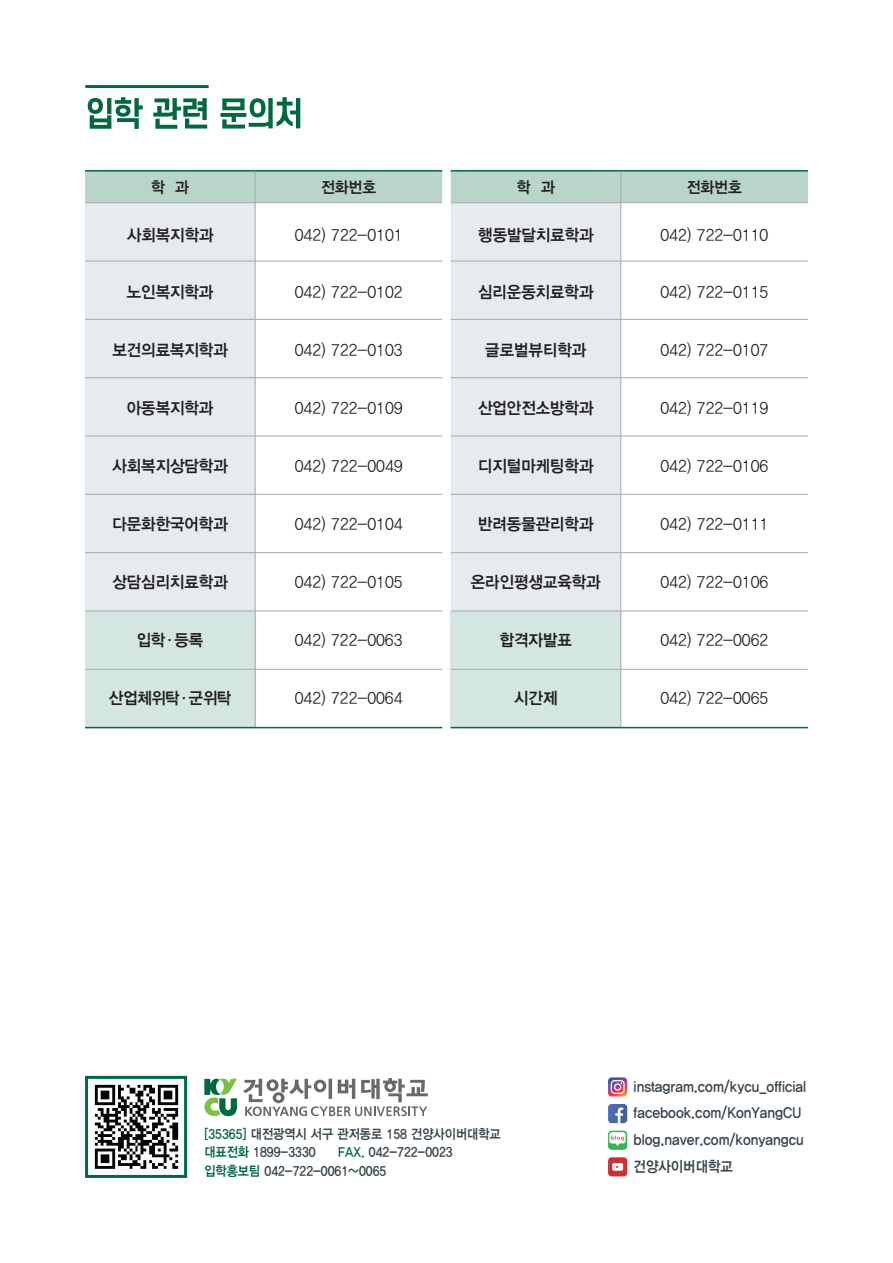
<style>
.page{position:relative;width:893px;height:1263px;background:#fff}
.page>*{position:absolute;margin:0;border:0;box-sizing:border-box;transform-origin:0 0}
.t1{font:16.5px "YDVYGO Std 32";color:#231f20;scale:.95 1}
.t2{font:16.5px "YDVYGO Std 34";color:#231f20;scale:.95 1}
.t3{font:16.5px "YDVYGO Std 34";letter-spacing:-.025em;color:#231f20;scale:.95 1}
.t4{font:15.75px "YDVYGO Std 34";color:#231f20;scale:.95 1}
.t5{font:15px/26.7px "YDVYGO Std 34";color:#38454d;scale:.9 1}
.t6{font:13.5px/18.8px "YDVYGO Std 34";color:#38454d;scale:.9 1}
.s1{color:#00693f}
</style>
<div class="page">
<svg style="left:85px;top:1076px;width:102px;height:102px"></svg>
<img style="left:91px;top:1080px;width:90px;height:93px">
<svg style="left:204px;top:1079px;width:33px;height:37px"></svg>
<svg style="left:243px;top:1078px;width:185px;height:38px"></svg>
<svg style="left:608px;top:1077px;width:19px;height:19px"></svg>
<svg style="left:608px;top:1104px;width:19px;height:19px"></svg>
<div style="left:608px;top:1131px;width:19px;height:19px;background:#36b558;border-radius:3px"></div>
<svg style="left:609px;top:1132px;width:17px;height:14px"></svg>
<div style="left:608px;top:1157px;width:19px;height:19px;background:#c93135;border-radius:3px"></div>
<svg style="left:612px;top:1163px;width:11px;height:8px"></svg>
<svg style="left:88px;top:97px;width:212px;height:32px"></svg>
<hr style="left:85px;top:85px;width:124px;height:3px;background:#00693f">
<div style="left:451px;top:669px;width:170px;height:59px;background:#d3e6e2"></div>
<div style="left:451px;top:611px;width:170px;height:58px;background:#d3e6e2"></div>
<div style="left:451px;top:172px;width:357px;height:30px;background:#b9d4c9"></div>
<div style="left:451px;top:203px;width:170px;height:408px;background:#e6ebef"></div>
<hr style="left:451px;top:170px;width:170px;height:2px;background:#00693f">
<hr style="left:621px;top:170px;width:187px;height:2px;background:#00693f">
<hr style="left:621px;top:172px;width:1px;height:31px;background:#a8a9ad">
<hr style="left:621px;top:203px;width:1px;height:525px;background:#a8a9ad">
<hr style="left:451px;top:261px;width:170px;height:1px;background:#a8a9ad">
<hr style="left:621px;top:261px;width:187px;height:1px;background:#a8a9ad">
<hr style="left:451px;top:202px;width:170px;height:1px;background:#a8a9ad">
<hr style="left:621px;top:202px;width:187px;height:1px;background:#a8a9ad">
<hr style="left:451px;top:319px;width:170px;height:1px;background:#a8a9ad">
<hr style="left:621px;top:319px;width:187px;height:1px;background:#a8a9ad">
<hr style="left:451px;top:377px;width:170px;height:1px;background:#a8a9ad">
<hr style="left:621px;top:377px;width:187px;height:1px;background:#a8a9ad">
<hr style="left:451px;top:436px;width:170px;height:1px;background:#a8a9ad">
<hr style="left:621px;top:436px;width:187px;height:1px;background:#a8a9ad">
<hr style="left:451px;top:494px;width:170px;height:1px;background:#a8a9ad">
<hr style="left:621px;top:494px;width:187px;height:1px;background:#a8a9ad">
<hr style="left:451px;top:552px;width:170px;height:1px;background:#a8a9ad">
<hr style="left:621px;top:552px;width:187px;height:1px;background:#a8a9ad">
<hr style="left:451px;top:611px;width:170px;height:1px;background:#a8a9ad">
<hr style="left:621px;top:611px;width:187px;height:1px;background:#a8a9ad">
<hr style="left:451px;top:669px;width:170px;height:1px;background:#a8a9ad">
<hr style="left:621px;top:669px;width:187px;height:1px;background:#a8a9ad">
<hr style="left:621px;top:727px;width:187px;height:1px;background:#00693f">
<hr style="left:451px;top:727px;width:170px;height:1px;background:#00693f">
<div style="left:85px;top:669px;width:170px;height:59px;background:#d3e6e2"></div>
<div style="left:85px;top:611px;width:170px;height:58px;background:#d3e6e2"></div>
<div style="left:85px;top:172px;width:357px;height:30px;background:#b9d4c9"></div>
<div style="left:85px;top:203px;width:170px;height:408px;background:#e6ebef"></div>
<hr style="left:85px;top:170px;width:170px;height:2px;background:#00693f">
<hr style="left:255px;top:170px;width:187px;height:2px;background:#00693f">
<hr style="left:255px;top:172px;width:1px;height:31px;background:#a8a9ad">
<hr style="left:255px;top:203px;width:1px;height:525px;background:#a8a9ad">
<hr style="left:85px;top:261px;width:170px;height:1px;background:#a8a9ad">
<hr style="left:255px;top:261px;width:187px;height:1px;background:#a8a9ad">
<hr style="left:85px;top:202px;width:170px;height:1px;background:#a8a9ad">
<hr style="left:255px;top:202px;width:187px;height:1px;background:#a8a9ad">
<hr style="left:85px;top:319px;width:170px;height:1px;background:#a8a9ad">
<hr style="left:255px;top:319px;width:187px;height:1px;background:#a8a9ad">
<hr style="left:85px;top:377px;width:170px;height:1px;background:#a8a9ad">
<hr style="left:255px;top:377px;width:187px;height:1px;background:#a8a9ad">
<hr style="left:85px;top:436px;width:170px;height:1px;background:#a8a9ad">
<hr style="left:255px;top:436px;width:187px;height:1px;background:#a8a9ad">
<hr style="left:85px;top:494px;width:170px;height:1px;background:#a8a9ad">
<hr style="left:255px;top:494px;width:187px;height:1px;background:#a8a9ad">
<hr style="left:85px;top:552px;width:170px;height:1px;background:#a8a9ad">
<hr style="left:255px;top:552px;width:187px;height:1px;background:#a8a9ad">
<hr style="left:85px;top:611px;width:170px;height:1px;background:#a8a9ad">
<hr style="left:255px;top:611px;width:187px;height:1px;background:#a8a9ad">
<hr style="left:85px;top:669px;width:170px;height:1px;background:#a8a9ad">
<hr style="left:255px;top:669px;width:187px;height:1px;background:#a8a9ad">
<hr style="left:255px;top:727px;width:187px;height:1px;background:#00693f">
<hr style="left:85px;top:727px;width:170px;height:1px;background:#00693f">
<p class="t4" style="left:151px;top:179px;width:42px">학 과</p>
<p class="t4" style="left:321px;top:179px;width:59px">전화번호</p>
<p class="t2" style="left:127px;top:226px;width:93px">사회복지학과</p>
<p class="t1" style="left:295px;top:226px;width:115px">042) 722-0101</p>
<p class="t4" style="left:517px;top:179px;width:42px">학 과</p>
<p class="t4" style="left:687px;top:179px;width:59px">전화번호</p>
<p class="t2" style="left:478px;top:226px;width:123px">행동발달치료학과</p>
<p class="t1" style="left:660px;top:226px;width:115px">042) 722-0110</p>
<p class="t2" style="left:127px;top:284px;width:93px">노인복지학과</p>
<p class="t1" style="left:295px;top:284px;width:115px">042) 722-0102</p>
<p class="t2" style="left:478px;top:284px;width:123px">심리운동치료학과</p>
<p class="t1" style="left:660px;top:284px;width:115px">042) 722-0115</p>
<p class="t2" style="left:112px;top:342px;width:123px">보건의료복지학과</p>
<p class="t1" style="left:295px;top:342px;width:115px">042) 722-0103</p>
<p class="t2" style="left:485px;top:342px;width:108px">글로벌뷰티학과</p>
<p class="t1" style="left:660px;top:342px;width:115px">042) 722-0107</p>
<p class="t2" style="left:127px;top:400px;width:93px">아동복지학과</p>
<p class="t1" style="left:295px;top:400px;width:115px">042) 722-0109</p>
<p class="t2" style="left:478px;top:400px;width:123px">산업안전소방학과</p>
<p class="t1" style="left:660px;top:400px;width:115px">042) 722-0119</p>
<p class="t2" style="left:112px;top:457px;width:123px">사회복지상담학과</p>
<p class="t1" style="left:295px;top:457px;width:115px">042) 722-0049</p>
<p class="t2" style="left:478px;top:457px;width:123px">디지털마케팅학과</p>
<p class="t1" style="left:660px;top:457px;width:115px">042) 722-0106</p>
<p class="t2" style="left:112px;top:515px;width:123px">다문화한국어학과</p>
<p class="t1" style="left:295px;top:515px;width:115px">042) 722-0104</p>
<p class="t2" style="left:478px;top:515px;width:123px">반려동물관리학과</p>
<p class="t1" style="left:660px;top:515px;width:115px">042) 722-0111</p>
<p class="t2" style="left:112px;top:574px;width:123px">상담심리치료학과</p>
<p class="t1" style="left:295px;top:574px;width:115px">042) 722-0105</p>
<p class="t2" style="left:471px;top:574px;width:138px">온라인평생교육학과</p>
<p class="t1" style="left:660px;top:574px;width:115px">042) 722-0106</p>
<p class="t2" style="left:137px;top:632px;width:72px">입학·등록</p>
<p class="t1" style="left:295px;top:632px;width:115px">042) 722-0063</p>
<p class="t2" style="left:500px;top:632px;width:77px">합격자발표</p>
<p class="t1" style="left:660px;top:632px;width:115px">042) 722-0062</p>
<p class="t3" style="left:109px;top:690px;width:130px">산업체위탁·군위탁</p>
<p class="t1" style="left:295px;top:690px;width:115px">042) 722-0064</p>
<p class="t2" style="left:514px;top:690px;width:47px">시간제</p>
<p class="t1" style="left:660px;top:690px;width:115px">042) 722-0065</p>
<p class="t6" style="left:204px;top:1125px;width:331px"><span class="s1">[35365]</span> 대전광역시 서구 관저동로 158 건양사이버대학교 <span class="s1">대표전화</span> 1899-3330</p>
<p class="t6" style="left:204px;top:1143px;width:277px;text-indent:134px"><span class="s1">FAX.</span> 042-722-0023 <span class="s1">입학홍보팀</span> 042-722-0061~0065</p>
<p class="t5" style="left:634px;top:1073px;width:193px">instagram.com/kycu_official facebook.com/KonYangCU blog.naver.com/konyangcu 건양사이버대학교</p>
</div>
